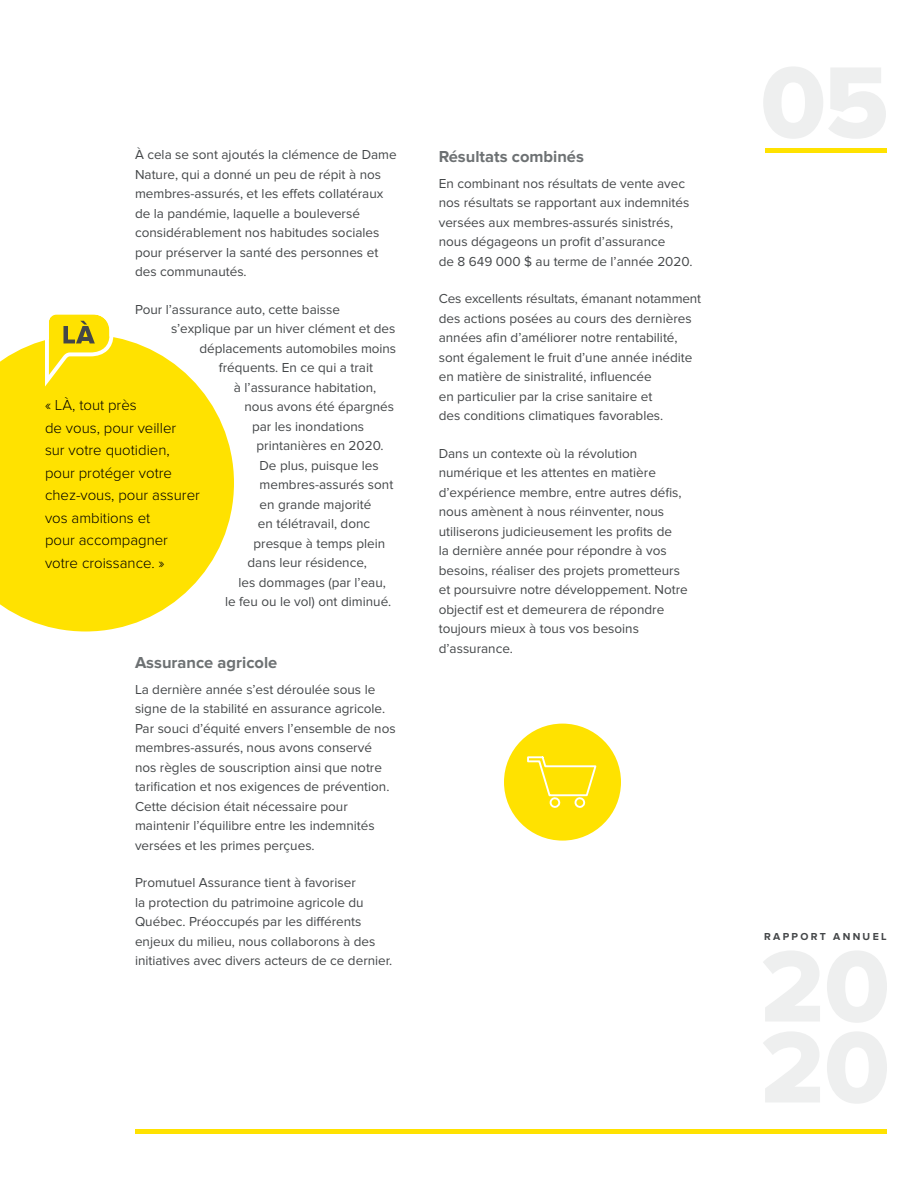
<style>
.page{position:relative;width:918px;height:1188px;background:#fff}
.page>*{position:absolute;margin:0;border:0;box-sizing:border-box;transform-origin:0 0}
.t1{font:700 16.5px "Proxima Nova";color:#6d7173}
.t2{font:300 15px/22.5px "Proxima Nova";color:#000}
.t3{font:13.5px/19.5px "Proxima Nova";color:#444749}
.t4{font:700 10.5px "Proxima Nova";letter-spacing:.22em;color:#444749}
</style>
<div class="page">
<hr style="left:135px;top:1130px;width:751px;height:4px;background:#ffe200">
<div style="left:765px;top:148px;width:121px;height:5px;background:#ffe200"></div>
<svg style="left:0;top:337px;width:234px;height:295px;fill:#ffe200"></svg>
<svg style="left:45px;top:314px;width:68px;height:73px;background:#f3dd2d"></svg>
<div style="left:504px;top:724px;width:117px;height:117px;background:#ffe200;border-radius:50%"></div>
<svg style="left:527px;top:756px;width:70px;height:52px"></svg>
<p class="t3" style="left:135px;top:145px;width:263px">À cela se sont ajoutés la clémence de Dame Nature, qui a donné un peu de répit à nos membres-assurés, et les effets collatéraux de la pandémie, laquelle a bouleversé considérablement nos habitudes sociales pour préserver la santé des personnes et des communautés.</p>
<p class="t3" style="left:135px;top:300px;width:206px">Pour l’assurance auto, cette baisse</p>
<p class="t3" style="left:171px;top:319px;width:226px">s’explique par un hiver clément et des</p>
<p class="t3" style="left:200px;top:339px;width:198px">déplacements automobiles moins</p>
<p class="t3" style="left:219px;top:358px;width:156px">fréquents. En ce qui a trait</p>
<p class="t3" style="left:234px;top:378px;width:144px">à l’assurance habitation,</p>
<p class="t3" style="left:244px;top:397px;width:151px">nous avons été épargnés</p>
<p class="t3" style="left:252px;top:417px;width:114px">par les inondations</p>
<p class="t3" style="left:256px;top:436px;width:129px">printanières en 2020.</p>
<p class="t3" style="left:259px;top:456px;width:121px">De plus, puisque les</p>
<p class="t3" style="left:259px;top:475px;width:135px">membres-assurés sont</p>
<p class="t3" style="left:259px;top:495px;width:113px">en grande majorité</p>
<p class="t3" style="left:258px;top:514px;width:114px">en télétravail, donc</p>
<p class="t3" style="left:254px;top:534px;width:133px">presque à temps plein</p>
<p class="t3" style="left:248px;top:553px;width:121px">dans leur résidence,</p>
<p class="t3" style="left:239px;top:573px;width:149px">les dommages (par l’eau,</p>
<p class="t3" style="left:225px;top:592px;width:168px">le feu ou le vol) ont diminué.</p>
<p class="t2" style="left:45px;top:394px;width:156px">« LÀ, tout près<br>de vous, pour veiller<br>sur votre quotidien, pour protéger votre chez-vous, pour assurer vos ambitions et<br>pour accompagner votre croissance. »</p>
<p class="t1" style="left:135px;top:653px;width:144px">Assurance agricole</p>
<p class="t3" style="left:135px;top:680px;width:262px">La dernière année s’est déroulée sous le signe de la stabilité en assurance agricole.<br>Par souci d’équité envers l’ensemble de nos membres-assurés, nous avons conservé nos règles de souscription ainsi que notre tarification et nos exigences de prévention.<br>Cette décision était nécessaire pour maintenir l’équilibre entre les indemnités versées et les primes perçues.</p>
<p class="t3" style="left:135px;top:873px;width:259px">Promutuel Assurance tient à favoriser<br>la protection du patrimoine agricole du Québec. Préoccupés par les différents enjeux du milieu, nous collaborons à des initiatives avec divers acteurs de ce dernier.</p>
<p class="t1" style="left:439px;top:147px;width:147px">Résultats combinés</p>
<p class="t3" style="left:439px;top:174px;width:255px">En combinant nos résultats de vente avec nos résultats se rapportant aux indemnités versées aux membres-assurés sinistrés, nous dégageons un profit d’assurance<br>de 8 649 000 $ au terme de l’année 2020.</p>
<p class="t3" style="left:439px;top:289px;width:264px">Ces excellents résultats, émanant notamment des actions posées au cours des dernières années afin d’améliorer notre rentabilité, sont également le fruit d’une année inédite en matière de sinistralité, influencée<br>en particulier par la crise sanitaire et<br>des conditions climatiques favorables.</p>
<p class="t3" style="left:439px;top:444px;width:251px">Dans un contexte où la révolution numérique et les attentes en matière d’expérience membre, entre autres défis, nous amènent à nous réinventer, nous utiliserons judicieusement les profits de<br>la dernière année pour répondre à vos besoins, réaliser des projets prometteurs et poursuivre notre développement. Notre objectif est et demeurera de répondre toujours mieux à tous vos besoins d’assurance.</p>
<p class="t4" style="left:764px;top:930px;width:124px">RAPPORT ANNUEL</p>
</div>
